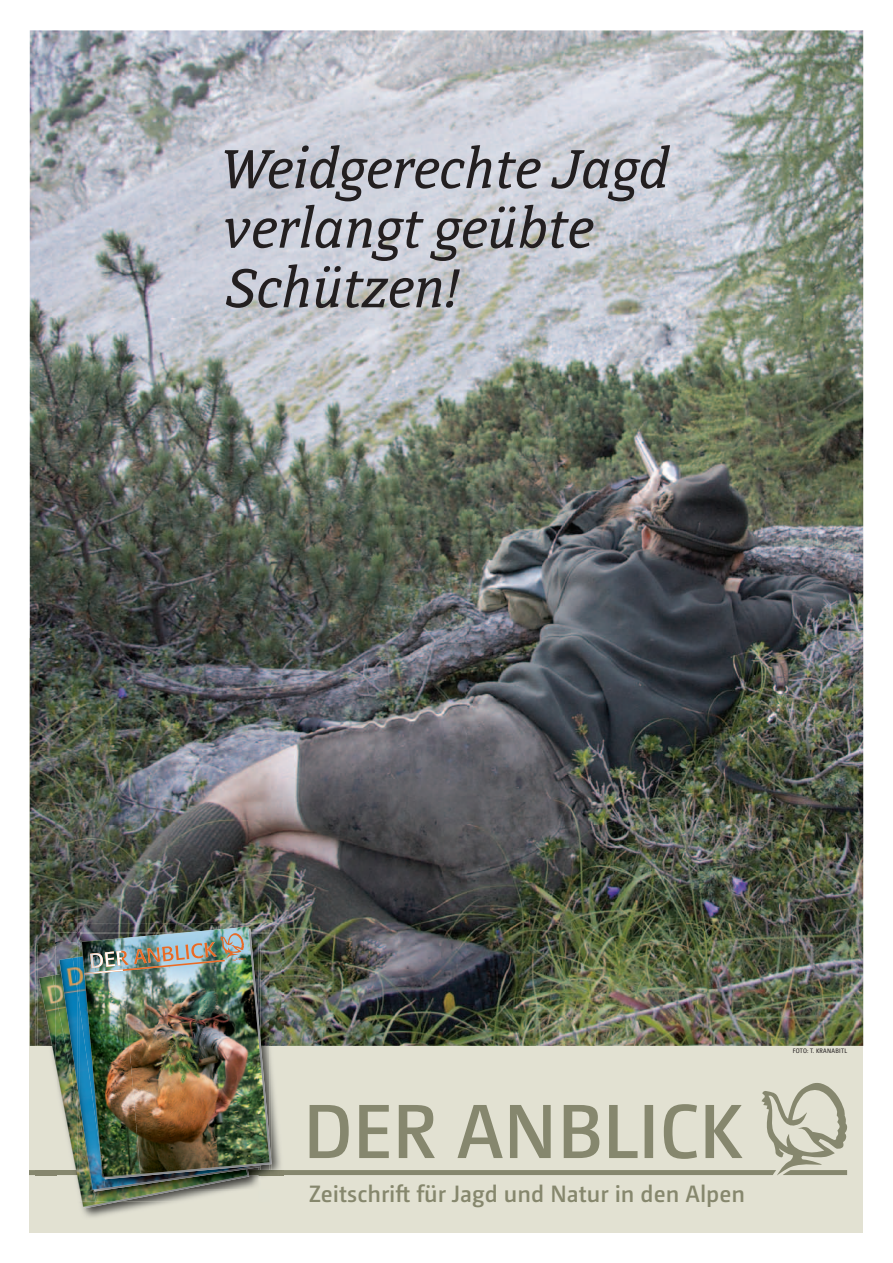
<style>
.page{position:relative;width:893px;height:1263px;background:#fff}
.page>*{position:absolute;margin:0;border:0;box-sizing:border-box;transform-origin:0 0}
.t1{font:italic 57.6px/59.6px "Directa Serif";letter-spacing:-.01em;color:#231f20}
.t2{font:600 23.55px "Camingo Dos Pro";color:#86876d}
.t3{font:6.45px "Camingo Dos Pro S Cd";letter-spacing:.045em;color:#231f20}
.t4{font:500 2.85px "Formata Euro";color:#e76b26}
</style>
<div class="page">
<div style="left:30px;top:638px;width:833px;height:595px;background:#e2e1d2"></div>
<img style="left:30px;top:30px;width:833px;height:1016px">
<img style="left:81px;top:1203px;width:86px;height:14px">
<img style="left:36px;top:943px;width:20px;height:103px">
<img style="left:37px;top:945px;width:19px;height:101px">
<img style="left:84px;top:1203px;width:29px;height:5px">
<img style="left:272px;top:925px;width:11px;height:121px">
<img style="left:78px;top:923px;width:203px;height:10px">
<img style="left:104px;top:927px;width:166px;height:156px">
<img style="left:96px;top:1001px;width:44px;height:82px">
<img style="left:56px;top:933px;width:188px;height:68px">
<img style="left:59px;top:958px;width:19px;height:17px">
<img style="left:96px;top:1009px;width:9px;height:74px">
<img style="left:39px;top:975px;width:57px;height:232px">
<img style="left:56px;top:994px;width:1px;height:76px">
<img style="left:57px;top:1001px;width:39px;height:82px">
<img style="left:30px;top:1083px;width:817px;height:120px">
<img style="left:88px;top:1162px;width:4px;height:27px">
<img style="left:90px;top:1173px;width:3px;height:16px">
<p class="t1" style="left:220px;top:139px;width:451px">Weidgerechte Jagd verlangt geübte<br>Schützen!</p>
<p class="t4" style="left:233px;top:958px;width:15px;rotate:-5deg">Juli 2012</p>
<p class="t3" style="left:793px;top:1047px;width:56px">FOTO: T. KRANABITL</p>
<p class="t2" style="left:309px;top:1179px;width:437px">Zeitschrift für Jagd und Natur in den Alpen</p>
</div>
